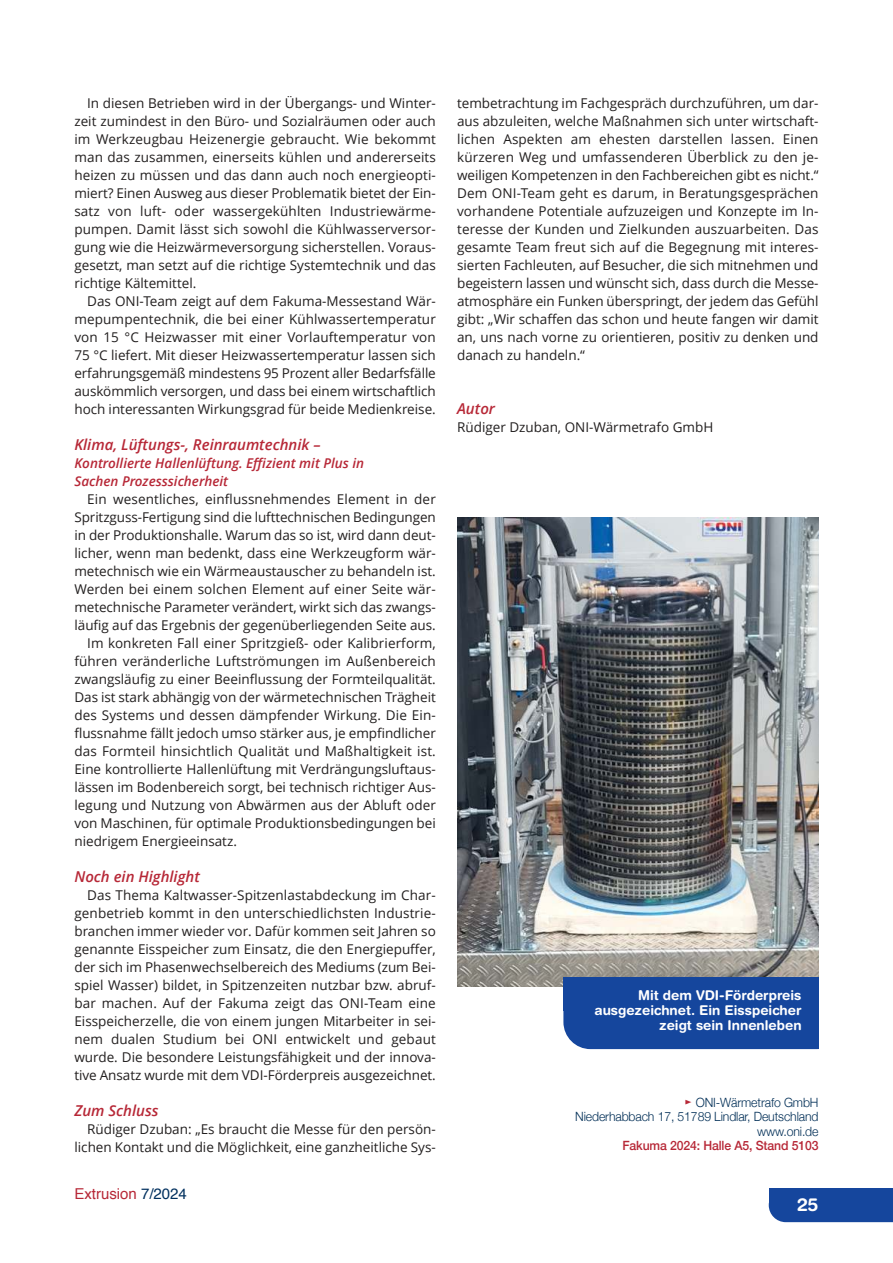
<style>
.page{position:relative;width:893px;height:1263px;background:#fff}
.page>*{position:absolute;margin:0;border:0;box-sizing:border-box;transform-origin:0 0}
.t1{font:700 18px "Helvetica Rounded";color:#fff}
.t2{font:italic 600 15px "Open Sans";color:#b72837}
.t3{font:15px "Helvetica";color:#b72837}
.t4{font:13.5px/18px "Open Sans";color:#221f1f;text-align:justify}
.t5{font:italic 600 13.5px/18px "Open Sans";color:#b72837}
.t6{font:700 13.5px/15px "Helvetica Rounded";color:#fff;text-align:right}
.t7{font:300 12.75px/14.2px "Helvetica Neue";letter-spacing:-.01em;color:#002e56;text-align:right;scale:.96 1}
.t8{font:500 12.75px "Helvetica Neue";letter-spacing:-.01em;color:#b72837;scale:.96 1}
.s1{color:#00305e}
.s2{font-family:"Arial Unicode MS";font-weight:400;color:#b72837}
</style>
<div class="page">
<div style="left:769px;top:1205px;width:124px;height:17px;background:#15469d"></div>
<div style="left:769px;top:1188px;width:124px;height:17px;background:#15469d"></div>
<img style="left:457px;top:518px;width:362px;height:469px">
<div style="left:563px;top:977px;width:281px;height:72px;background:#15469d;border-radius:27px"></div>
<div style="left:563px;top:977px;width:289px;height:33px;background:#15469d"></div>
<div style="left:819px;top:471px;width:65px;height:597px;background:#fff"></div>
<p class="t4" style="left:74px;top:95px;width:363px;text-indent:13px">In diesen Betrieben wird in der Übergangs- und Winter&shy;zeit zumindest in den Büro- und Sozialräumen oder auch im Werkzeugbau Heizenergie gebraucht. Wie bekommt man das zusammen, einerseits kühlen und andererseits heizen zu müssen und das dann auch noch energieopti&shy;miert? Einen Ausweg aus dieser Problematik bietet der Ein&shy;satz von luft- oder wassergekühlten Industriewärme&shy;pumpen. Damit lässt sich sowohl die Kühlwasserversor&shy;gung wie die Heizwärmeversorgung sicherstellen. Voraus&shy;gesetzt, man setzt auf die richtige Systemtechnik und das richtige Kältemittel.</p>
<p class="t4" style="left:74px;top:293px;width:363px;text-indent:13px">Das ONI-Team zeigt auf dem Fakuma-Messestand Wär&shy;mepumpentechnik, die bei einer Kühlwassertemperatur von 15 °C Heizwasser mit einer Vorlauftemperatur von 75 °C liefert. Mit dieser Heizwassertemperatur lassen sich erfahrungsgemäß mindestens 95 Prozent aller Bedarfsfälle auskömmlich versorgen, und dass bei einem wirtschaftlich hoch interessanten Wirkungsgrad für beide Medienkreise.</p>
<p class="t2" style="left:74px;top:439px;width:248px">Klima, Lüftungs-, Reinraumtechnik –</p>
<p class="t5" style="left:74px;top:455px;width:291px">Kontrollierte Hallenlüftung. Effizient mit Plus in<br>Sachen Prozesssicherheit</p>
<p class="t4" style="left:87px;top:491px;width:350px">Ein wesentliches, einflussnehmendes Element in der</p>
<p class="t4" style="left:74px;top:509px;width:363px">Spritzguss-Fertigung sind die lufttechnischen Bedingungen</p>
<p class="t4" style="left:74px;top:527px;width:363px">in der Produktionshalle. Warum das so ist, wird dann deut-</p>
<p class="t4" style="left:74px;top:545px;width:363px">licher, wenn man bedenkt, dass eine Werkzeugform wär-</p>
<p class="t4" style="left:74px;top:563px;width:363px">metechnisch wie ein Wärmeaustauscher zu behandeln ist.</p>
<p class="t4" style="left:74px;top:581px;width:363px">Werden bei einem solchen Element auf einer Seite wär-</p>
<p class="t4" style="left:74px;top:599px;width:363px">metechnische Parameter verändert, wirkt sich das zwangs-</p>
<p class="t4" style="left:74px;top:617px;width:363px">läufig auf das Ergebnis der gegenüberliegenden Seite aus.</p>
<p class="t4" style="left:87px;top:635px;width:350px">Im konkreten Fall einer Spritzgieß- oder Kalibrierform,</p>
<p class="t4" style="left:74px;top:653px;width:363px">führen veränderliche Luftströmungen im Außenbereich</p>
<p class="t4" style="left:74px;top:671px;width:363px">zwangsläufig zu einer Beeinflussung der Formteilqualität.</p>
<p class="t4" style="left:74px;top:689px;width:363px">Das ist stark abhängig von der wärmetechnischen Trägheit</p>
<p class="t4" style="left:74px;top:707px;width:363px">des Systems und dessen dämpfender Wirkung. Die Ein-</p>
<p class="t4" style="left:74px;top:725px;width:363px">flussnahme fällt jedoch umso stärker aus, je empfindlicher</p>
<p class="t4" style="left:74px;top:743px;width:363px">das Formteil hinsichtlich Qualität und Maßhaltigkeit ist.</p>
<p class="t4" style="left:74px;top:761px;width:363px">Eine kontrollierte Hallenlüftung mit Verdrängungsluftaus-</p>
<p class="t4" style="left:74px;top:779px;width:363px">lässen im Bodenbereich sorgt, bei technisch richtiger Aus-</p>
<p class="t4" style="left:74px;top:797px;width:363px">legung und Nutzung von Abwärmen aus der Abluft oder</p>
<p class="t4" style="left:74px;top:815px;width:363px">von Maschinen, für optimale Produktionsbedingungen bei</p>
<p class="t4" style="left:74px;top:833px;width:164px">niedrigem Energieeinsatz.</p>
<p class="t2" style="left:74px;top:871px;width:127px">Noch ein Highlight</p>
<p class="t4" style="left:74px;top:887px;width:363px;text-indent:13px">Das Thema Kaltwasser-Spitzenlastabdeckung im Char&shy;genbetrieb kommt in den unterschiedlichsten Industrie&shy;branchen immer wieder vor. Dafür kommen seit Jahren so genannte Eisspeicher zum Einsatz, die den Energiepuffer, der sich im Phasenwechselbereich des Mediums (zum Bei&shy;spiel Wasser) bildet, in Spitzenzeiten nutzbar bzw. abruf&shy;bar machen. Auf der Fakuma zeigt das ONI-Team eine Eisspeicherzelle, die von einem jungen Mitarbeiter in sei&shy;nem dualen Studium bei ONI entwickelt und gebaut wurde. Die besondere Leistungsfähigkeit und der innova&shy;tive Ansatz wurde mit dem VDI-Förderpreis ausgezeichnet.</p>
<p class="t2" style="left:74px;top:1105px;width:86px">Zum Schluss</p>
<p class="t4" style="left:74px;top:1121px;width:363px;text-align:right">Rüdiger Dzuban: „Es braucht die Messe für den persön&shy;lichen Kontakt und die Möglichkeit, eine ganzheitliche Sys -</p>
<p class="t3" style="left:74px;top:1188px;width:114px">Extrusion <span class="s1">7/2024</span></p>
<p class="t4" style="left:457px;top:95px;width:363px">tembetrachtung im Fachgespräch durchzuführen, um dar&shy;aus abzuleiten, welche Maßnahmen sich unter wirtschaft&shy;lichen Aspekten am ehesten darstellen lassen. Einen kürzeren Weg und umfassenderen Überblick zu den je&shy;weiligen Kompetenzen in den Fachbereichen gibt es nicht.“ Dem ONI-Team geht es darum, in Beratungsgesprächen vorhandene Potentiale aufzuzeigen und Konzepte im In&shy;teresse der Kunden und Zielkunden auszuarbeiten. Das gesamte Team freut sich auf die Begegnung mit interes&shy;sierten Fachleuten, auf Besucher, die sich mitnehmen und begeistern lassen und wünscht sich, dass durch die Messe&shy;atmosphäre ein Funken überspringt, der jedem das Gefühl gibt: „Wir schaffen das schon und heute fangen wir damit an, uns nach vorne zu orientieren, positiv zu denken und danach zu handeln.“</p>
<p class="t2" style="left:457px;top:403px;width:39px">Autor</p>
<p class="t4" style="left:457px;top:419px;width:258px">Rüdiger Dzuban, ONI-Wärmetrafo GmbH</p>
<p class="t6" style="left:594px;top:989px;width:209px">Mit dem VDI-Förderpreis ausgezeichnet. Ein Eisspeicher zeigt sein Innenleben</p>
<p class="t7" style="left:575px;top:1095px;width:255px"><span class="s2">►</span> ONI-Wärmetrafo GmbH<br>Niederhabbach 17, 51789 Lindlar, Deutschland www.oni.de</p>
<p class="t8" style="left:622px;top:1135px;width:206px">Fakuma 2024: Halle A5, Stand 5103</p>
<h1 class="t1" style="left:797px;top:1197px;width:23px">25</h1>
</div>
